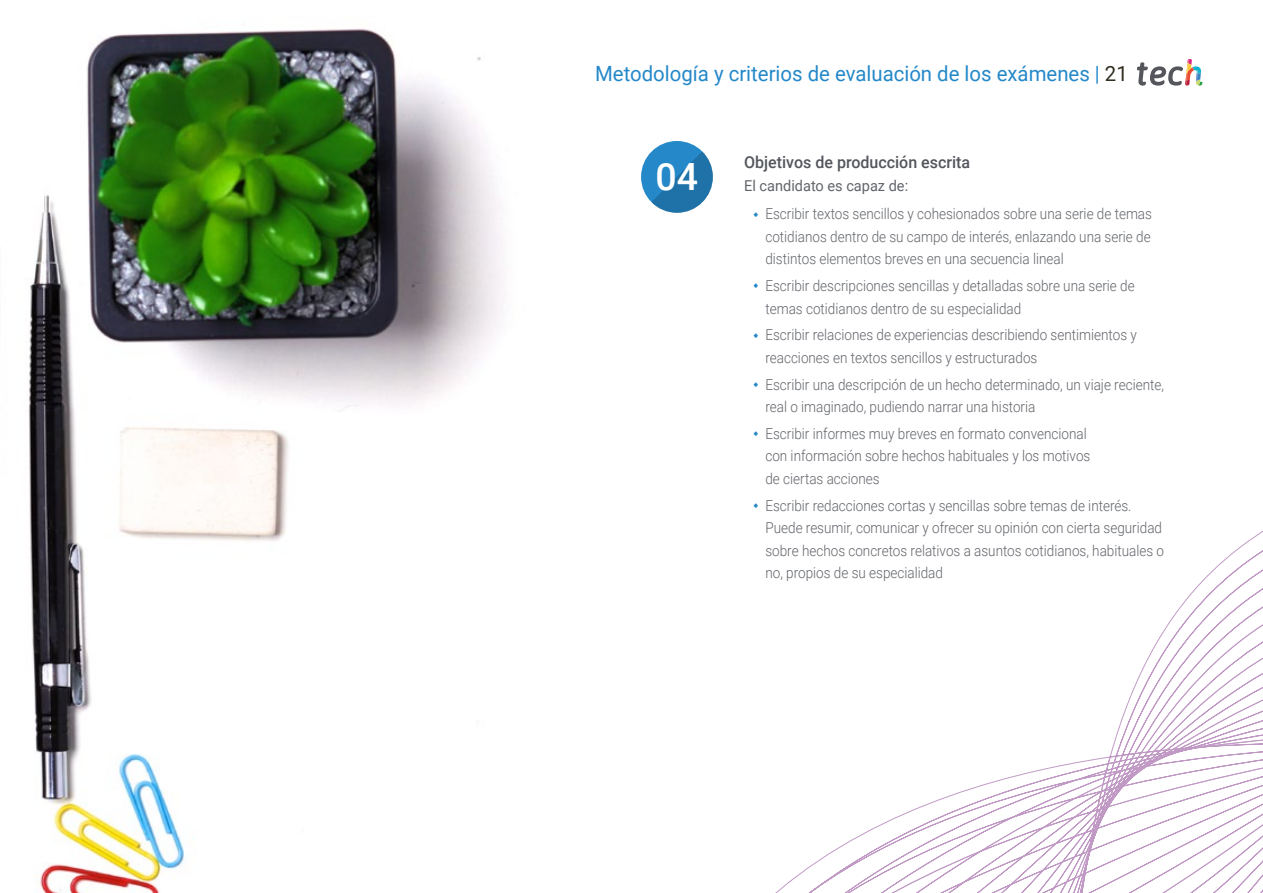
<style>
.page{position:relative;width:1263px;height:893px;background:#fff}
.page>*{position:absolute;margin:0;border:0;box-sizing:border-box;transform-origin:0 0}
.t1{font:500 37.5px "Roboto";color:#fff}
.t2{font:21px "Roboto";color:#2488c9}
.t3{font:500 16.5px "Roboto";color:#52555b}
.t4{font:300 15px/22.5px "Roboto";color:#61646a;scale:.9 1}
.t5{font:15px "Roboto";color:#61646a}
.s1{color:#312e20}
</style>
<div class="page">
<div style="left:641px;top:141px;width:72px;height:72px;background:#2488c9;border-radius:50%"></div>
<svg style="left:651px;top:152px;width:62px;height:61px"></svg>
<img style="left:26px;top:28px;width:476px;height:865px">
<svg style="left:1137px;top:59px;width:65px;height:27px"></svg>
<svg style="left:775px;top:530px;width:488px;height:363px"></svg>
<h2 class="t2" style="left:595px;top:59px;width:534px">Metodología y criterios de evaluación de los exámenes | <span class="s1">21</span></h2>
<h1 class="t1" style="left:656px;top:150px;width:44px">04</h1>
<p class="t3" style="left:744px;top:151px;width:227px">Objetivos de producción escrita</p>
<p class="t5" style="left:744px;top:175px;width:166px">El candidato es capaz de:</p>
<p class="t4" style="left:765px;top:202px;width:431px;text-align:justify">Escribir textos sencillos y cohesionados sobre una serie de temas cotidianos dentro de su campo de interés, enlazando una serie de distintos elementos breves en una secuencia lineal</p>
<p class="t4" style="left:765px;top:274px;width:412px">Escribir descripciones sencillas y detalladas sobre una serie de temas cotidianos dentro de su especialidad</p>
<p class="t4" style="left:765px;top:323px;width:414px">Escribir relaciones de experiencias describiendo sentimientos y reacciones en textos sencillos y estructurados</p>
<p class="t4" style="left:765px;top:373px;width:444px">Escribir una descripción de un hecho determinado, un viaje reciente, real o imaginado, pudiendo narrar una historia</p>
<p class="t4" style="left:765px;top:422px;width:363px">Escribir informes muy breves en formato convencional con información sobre hechos habituales y los motivos de ciertas acciones</p>
<p class="t4" style="left:765px;top:494px;width:444px">Escribir redacciones cortas y sencillas sobre temas de interés.<br>Puede resumir, comunicar y ofrecer su opinión con cierta seguridad sobre hechos concretos relativos a asuntos cotidianos, habituales o no, propios de su especialidad</p>
</div>
